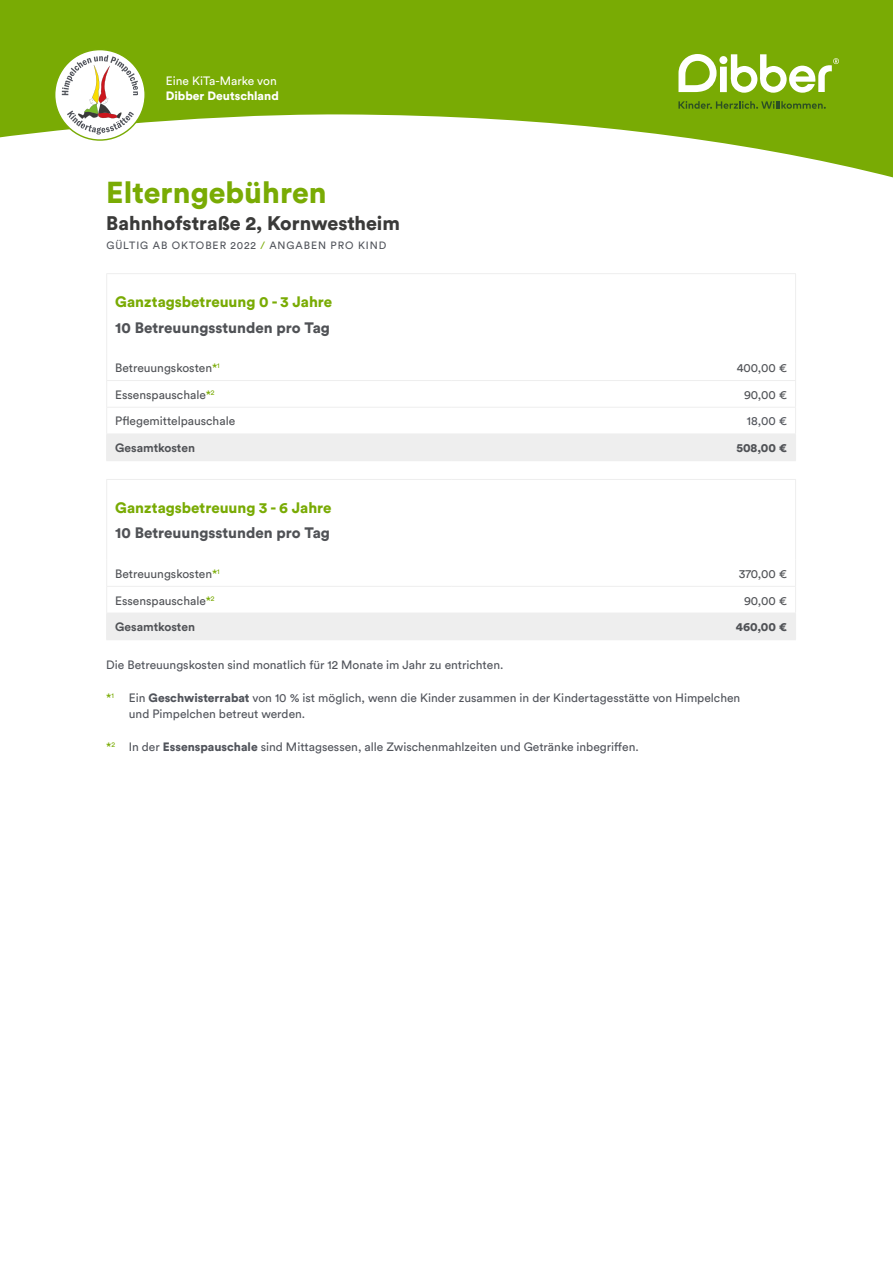
<style>
.page{position:relative;width:893px;height:1263px;background:#fff}
.page>*{position:absolute;margin:0;border:0;box-sizing:border-box;transform-origin:0 0}
.t1{font:900 30px "Circular Std";color:#79ab04}
.t2{font:900 19.5px "Circular Std";color:#3a3a39}
.t3{font:900 15px "Circular Std";color:#79ab04}
.t4{font:900 15px "Circular Std";color:#505256}
.t5{font:12px/16.5px "Circular Std";color:#51545b}
.t6{font:12px "Circular Std";color:#505256}
.t7{font:700 12px "Circular Std";color:#505256}
.t8{font:12px "Circular Std";color:#fff}
.t9{font:900 12px "Circular Std";color:#fff}
.t10{font:900 12px "Circular Std";color:#505256}
.t11{font:10.5px "Circular Std";letter-spacing:.09em;color:#51545b}
.s1{color:#79ab04}
.s2{font-weight:900}
</style>
<div class="page">
<svg style="left:0;top:0;width:893px;height:178px;fill:#79ab04"></svg>
<svg style="left:54px;top:49px;width:92px;height:92px"></svg>
<svg style="left:678px;top:101px;width:148px;height:8px"></svg>
<svg style="left:678px;top:54px;width:161px;height:39px"></svg>
<hr style="left:106px;top:273px;width:345px;height:1px;background:#eee">
<hr style="left:106px;top:274px;width:1px;height:80px;background:#eee">
<hr style="left:451px;top:273px;width:345px;height:1px;background:#eee">
<hr style="left:795px;top:274px;width:1px;height:80px;background:#eee">
<svg style="left:106px;top:354px;width:690px;height:106px"></svg>
<hr style="left:106px;top:460px;width:345px;height:1px;background:#eee">
<hr style="left:451px;top:460px;width:345px;height:1px;background:#eee">
<hr style="left:106px;top:479px;width:345px;height:1px;background:#eee">
<hr style="left:106px;top:480px;width:1px;height:80px;background:#eee">
<hr style="left:451px;top:479px;width:345px;height:1px;background:#eee">
<hr style="left:795px;top:480px;width:1px;height:80px;background:#eee">
<svg style="left:106px;top:560px;width:690px;height:79px"></svg>
<hr style="left:106px;top:639px;width:345px;height:1px;background:#eee">
<hr style="left:451px;top:639px;width:345px;height:1px;background:#eee">
<p class="t8" style="left:166px;top:73px;width:112px">Eine KiTa-Marke von</p>
<p class="t9" style="left:166px;top:88px;width:115px">Dibber Deutschland</p>
<h1 class="t1" style="left:106px;top:172px;width:222px">Elterngebühren</h1>
<h2 class="t2" style="left:106px;top:210px;width:295px">Bahnhofstraße 2, Kornwestheim</h2>
<p class="t11" style="left:106px;top:239px;width:282px">GÜLTIG AB OKTOBER 2022 <span class="s1">/</span> ANGABEN PRO KIND</p>
<p class="t3" style="left:115px;top:292px;width:219px">Ganztagsbetreuung 0 - 3 Jahre</p>
<p class="t4" style="left:115px;top:317px;width:216px">10 Betreuungsstunden pro Tag</p>
<p class="t6" style="left:115px;top:360px;width:106px">Betreuungskosten<span class="s1">*</span><sup>1</sup></p>
<p class="t6" style="left:737px;top:360px;width:52px">400,00 €</p>
<p class="t6" style="left:115px;top:387px;width:101px">Essenspauschale<span class="s1">*</span><sup>2</sup></p>
<p class="t6" style="left:744px;top:387px;width:45px">90,00 €</p>
<p class="t6" style="left:115px;top:414px;width:122px">Pflegemittelpauschale</p>
<p class="t5" style="left:747px;top:413px;width:42px">18,00 €</p>
<p class="t7" style="left:115px;top:440px;width:81px">Gesamtkosten</p>
<p class="t10" style="left:736px;top:440px;width:52px">508,00 €</p>
<p class="t3" style="left:115px;top:498px;width:218px">Ganztagsbetreuung 3 - 6 Jahre</p>
<p class="t4" style="left:115px;top:523px;width:216px">10 Betreuungsstunden pro Tag</p>
<p class="t6" style="left:115px;top:566px;width:106px">Betreuungskosten<span class="s1">*</span><sup>1</sup></p>
<p class="t6" style="left:739px;top:566px;width:50px">370,00 €</p>
<p class="t6" style="left:115px;top:593px;width:101px">Essenspauschale<span class="s1">*</span><sup>2</sup></p>
<p class="t6" style="left:744px;top:593px;width:45px">90,00 €</p>
<p class="t7" style="left:115px;top:619px;width:81px">Gesamtkosten</p>
<p class="t10" style="left:736px;top:619px;width:53px">460,00 €</p>
<p class="t5" style="left:106px;top:656px;width:399px">Die Betreuungskosten sind monatlich für 12 Monate im Jahr zu entrichten.</p>
<p class="t5" style="left:129px;top:689px;width:613px;text-indent:-22px"><span class="s1">*</span><sup>1</sup> Ein <span class="s2">Geschwisterrabat</span> von 10 % ist möglich, wenn die Kinder zusammen in der Kindertagesstätte von Himpelchen und Pimpelchen betreut werden.</p>
<p class="t5" style="left:106px;top:738px;width:534px"><span class="s1">*</span><sup>2</sup> In der <span class="s2">Essenspauschale</span> sind Mittagsessen, alle Zwischenmahlzeiten und Getränke inbegriffen.</p>
</div>
